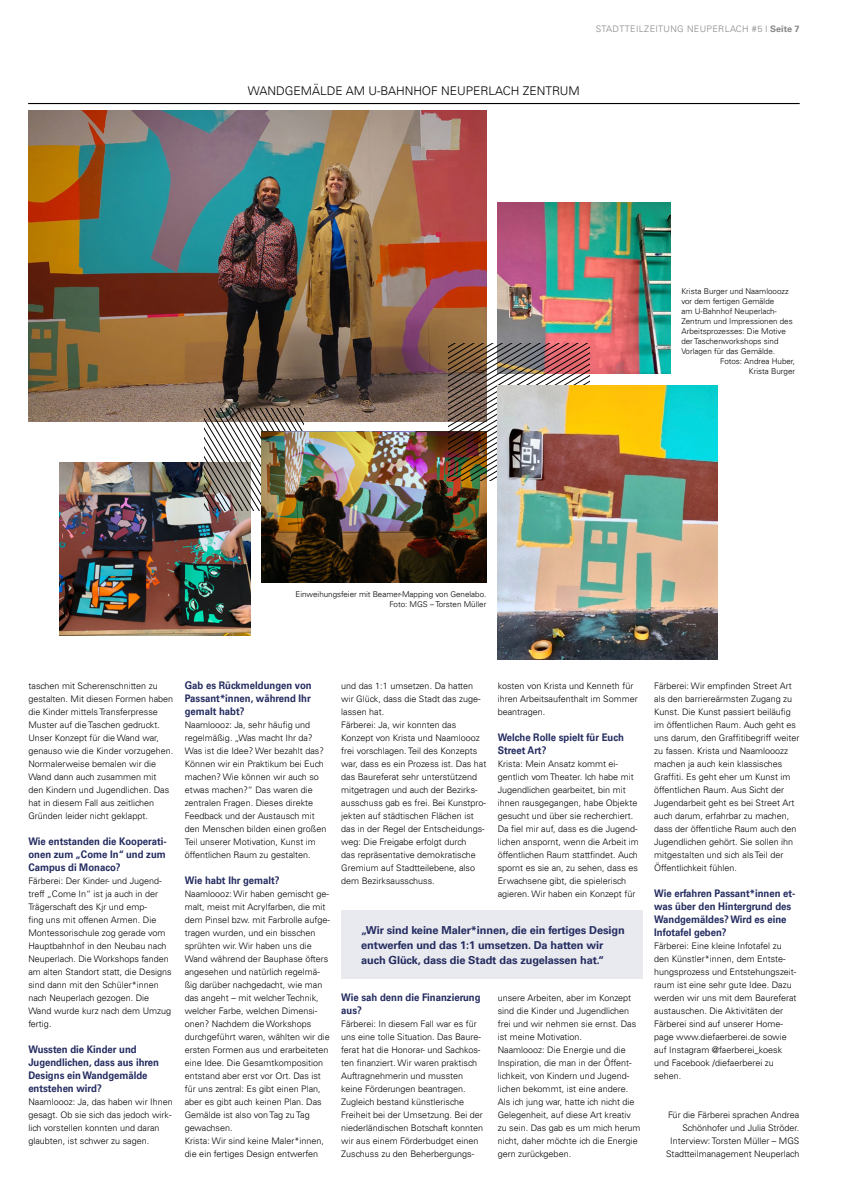
<style>
.page{position:relative;width:842px;height:1191px;background:#fff}
.page>*{position:absolute;margin:0;border:0;box-sizing:border-box;transform-origin:0 0}
.t1{font:300 12px "Univers LT";color:#000}
.Zitate{font:700 11px/15px "Univers LT";letter-spacing:-.01em;color:#252d61}
.Fließtext_unterübers{font:700 10.5px/13px "Univers LT";color:#252d61;scale:.91 1}
.Fließtext{font:300 9px/13px "Univers LT";color:#000}
.t2{font:300 9px "Univers LT";letter-spacing:.04em;color:#878787}
.Bildunterschriften{font:300 8px/10px "Univers LT";color:#000;text-align:right}
.s1{font-weight:700}
</style>
<div class="page">
<hr style="left:28px;top:103px;width:771px;height:1px;background:#000">
<div style="left:341px;top:910px;width:302px;height:68px;background:#e9eaef"></div>
<img style="left:60px;top:462px;width:190px;height:173px">
<img style="left:28px;top:111px;width:458px;height:311px">
<svg style="left:205px;top:408px;width:98px;height:102px"></svg>
<img style="left:498px;top:202px;width:172px;height:172px">
<img style="left:261px;top:432px;width:225px;height:150px">
<img style="left:449px;top:343px;width:141px;height:138px">
<img style="left:498px;top:385px;width:220px;height:275px">
<p class="t2" style="left:596px;top:23px;width:205px">STADTTEILZEITUNG NEUPERLACH #5 I <span class="s1">Seite 7</span></p>
<p class="t1" style="left:248px;top:83px;width:333px">WANDGEMÄLDE AM U-BAHNHOF NEUPERLACH ZENTRUM</p>
<p class="Bildunterschriften" style="left:681px;top:286px;width:109px">Krista Burger und Naamlooozz</p>
<p class="Bildunterschriften" style="left:681px;top:296px;width:94px">vor dem fertigen Gemälde</p>
<p class="Bildunterschriften" style="left:681px;top:306px;width:97px">am U-Bahnhof Neuperlach-</p>
<p class="Bildunterschriften" style="left:681px;top:316px;width:113px">Zentrum und Impressionen des</p>
<p class="Bildunterschriften" style="left:681px;top:326px;width:106px">Arbeitsprozesses: Die Motive</p>
<p class="Bildunterschriften" style="left:681px;top:336px;width:99px">der Taschenworkshops sind</p>
<p class="Bildunterschriften" style="left:681px;top:346px;width:95px">Vorlagen für das Gemälde.</p>
<p class="Bildunterschriften" style="left:720px;top:356px;width:76px">Fotos: Andrea Huber,</p>
<p class="Bildunterschriften" style="left:749px;top:366px;width:48px">Krista Burger</p>
<p class="Bildunterschriften" style="left:296px;top:589px;width:192px">Einweihungsfeier mit Beamer-Mapping von Genelabo.<br>Foto: MGS – Torsten Müller</p>
<p class="Fließtext" style="left:28px;top:679px;width:147px">taschen mit Scherenschnitten zu gestalten. Mit diesen Formen haben die Kinder mittels Transferpresse<br>Muster auf die Taschen gedruckt.<br>Unser Konzept für die Wand war, genauso wie die Kinder vorzugehen.<br>Normalerweise bemalen wir die<br>Wand dann auch zusammen mit den Kindern und Jugendlichen. Das hat in diesem Fall aus zeitlichen<br>Gründen leider nicht geklappt.</p>
<p class="Fließtext_unterübers" style="left:28px;top:834px;width:153px;text-align:justify">Wie entstanden die Kooperati&shy;onen zum „Come In“ und zum Campus di Monaco?</p>
<p class="Fließtext" style="left:28px;top:874px;width:145px">Färberei: Der Kinder- und Jugend&shy;treff „Come In“ ist ja auch in der<br>Trägerschaft des Kjr und emp-<br>fing uns mit offenen Armen. Die<br>Montessorischule zog gerade vom<br>Hauptbahnhof in den Neubau nach<br>Neuperlach. Die Workshops fanden am alten Standort statt, die Designs sind dann mit den Schüler*innen nach Neuperlach gezogen. Die<br>Wand wurde kurz nach dem Umzug fertig.</p>
<p class="Fließtext_unterübers" style="left:28px;top:1042px;width:145px">Wussten die Kinder und<br>Jugendlichen, dass aus ihren<br>Designs ein Wandgemälde entstehen wird?</p>
<p class="Fließtext" style="left:28px;top:1095px;width:146px">Naamloooz: Ja, das haben wir Ihnen gesagt. Ob sie sich das jedoch wirk&shy;lich vorstellen konnten und daran glaubten, ist schwer zu sagen.</p>
<p class="Fließtext_unterübers" style="left:185px;top:678px;width:141px;text-align:justify">Gab es Rückmeldungen von Passant*innen, während Ihr gemalt habt?</p>
<p class="Fließtext" style="left:185px;top:718px;width:143px">Naamloooz: Ja, sehr häufig und regelmäßig. „Was macht Ihr da?<br>Was ist die Idee? Wer bezahlt das?<br>Können wir ein Praktikum bei Euch machen? Wie können wir auch so etwas machen?“ Das waren die zentralen Fragen. Dieses direkte<br>Feedback und der Austausch mit den Menschen bilden einen großen<br>Teil unserer Motivation, Kunst im öffentlichen Raum zu gestalten.</p>
<p class="Fließtext_unterübers" style="left:185px;top:873px;width:106px">Wie habt Ihr gemalt?</p>
<p class="Fließtext" style="left:185px;top:887px;width:147px">Naamloooz: Wir haben gemischt ge&shy;malt, meist mit Acrylfarben, die mit dem Pinsel bzw. mit Farbrolle aufge&shy;tragen wurden, und ein bisschen sprühten wir. Wir haben uns die<br>Wand während der Bauphase öfters angesehen und natürlich regelmä&shy;ßig darüber nachgedacht, wie man das angeht – mit welcher Technik, welcher Farbe, welchen Dimensi&shy;onen? Nachdem die Workshops durchgeführt waren, wählten wir die ersten Formen aus und erarbeiteten eine Idee. Die Gesamtkomposition entstand aber erst vor Ort. Das ist für uns zentral: Es gibt einen Plan, aber es gibt auch keinen Plan. Das<br>Gemälde ist also von Tag zu Tag gewachsen.</p>
<p class="Fließtext" style="left:185px;top:1134px;width:141px">Krista: Wir sind keine Maler*innen, die ein fertiges Design entwerfen</p>
<p class="Fließtext" style="left:341px;top:679px;width:141px">und das 1:1 umsetzen. Da hatten wir Glück, dass die Stadt das zuge&shy;lassen hat.</p>
<p class="Fließtext" style="left:341px;top:718px;width:147px">Färberei: Ja, wir konnten das Konzept von Krista und Naamloooz frei vorschlagen. Teil des Konzepts war, dass es ein Prozess ist. Das hat das Baureferat sehr unterstützend mitgetragen und auch der Bezirks&shy;ausschuss gab es frei. Bei Kunstpro&shy;jekten auf städtischen Flächen ist das in der Regel der Entscheidungs&shy;weg: Die Freigabe erfolgt durch<br>das repräsentative demokratische Gremium auf Stadtteilebene, also dem Bezirksausschuss.</p>
<p class="Fließtext" style="left:498px;top:679px;width:141px">kosten von Krista und Kenneth für ihren Arbeitsaufenthalt im Sommer beantragen.</p>
<p class="Fließtext_unterübers" style="left:498px;top:730px;width:140px">Welche Rolle spielt für Euch<br>Street Art?</p>
<p class="Fließtext" style="left:498px;top:757px;width:143px">Krista: Mein Ansatz kommt ei&shy;gentlich vom Theater. Ich habe mit Jugendlichen gearbeitet, bin mit ihnen rausgegangen, habe Objekte gesucht und über sie recherchiert.<br>Da fiel mir auf, dass es die Jugend&shy;lichen anspornt, wenn die Arbeit im öffentlichen Raum stattfindet. Auch spornt es sie an, zu sehen, dass es Erwachsene gibt, die spielerisch agieren. Wir haben ein Konzept für</p>
<p class="Zitate" style="left:361px;top:922px;width:265px">„Wir sind keine Maler*innen, die ein fertiges Design entwerfen und das 1:1 umsetzen. Da hatten wir auch Glück, dass die Stadt das zugelassen hat.“</p>
<p class="Fließtext_unterübers" style="left:341px;top:990px;width:155px">Wie sah denn die Finanzierung aus?</p>
<p class="Fließtext" style="left:341px;top:1017px;width:143px">Färberei: In diesem Fall war es für uns eine tolle Situation. Das Baure&shy;ferat hat die Honorar- und Sachkos&shy;ten finanziert. Wir waren praktisch Auftragnehmerin und mussten keine Förderungen beantragen.<br>Zugleich bestand künstlerische Freiheit bei der Umsetzung. Bei der niederländischen Botschaft konnten wir aus einem Förderbudget einen Zuschuss zu den Beherbergungs-</p>
<p class="Fließtext" style="left:498px;top:991px;width:140px">unsere Arbeiten, aber im Konzept sind die Kinder und Jugendlichen frei und wir nehmen sie ernst. Das ist meine Motivation.</p>
<p class="Fließtext" style="left:498px;top:1043px;width:144px">Naamloooz: Die Energie und die<br>Inspiration, die man in der Öffent&shy;lichkeit, von Kindern und Jugend&shy;lichen bekommt, ist eine andere.<br>Als ich jung war, hatte ich nicht die<br>Gelegenheit, auf diese Art kreativ zu sein. Das gab es um mich herum nicht, daher möchte ich die Energie gern zurückgeben.</p>
<p class="Fließtext" style="left:654px;top:679px;width:147px">Färberei: Wir empfinden Street Art als den barriereärmsten Zugang zu Kunst. Die Kunst passiert beiläufig im öffentlichen Raum. Auch geht es uns darum, den Graffitibegriff weiter zu fassen. Krista und Naamlooozz machen ja auch kein klassisches Graffiti. Es geht eher um Kunst im öffentlichen Raum. Aus Sicht der Jugendarbeit geht es bei Street Art auch darum, erfahrbar zu machen, dass der öffentliche Raum auch den Jugendlichen gehört. Sie sollen ihn mitgestalten und sich als Teil der Öffentlichkeit fühlen.</p>
<p class="Fließtext_unterübers" style="left:654px;top:886px;width:157px">Wie erfahren Passant*innen et&shy;was über den Hintergrund des<br>Wandgemäldes? Wird es eine<br>Infotafel geben?</p>
<p class="Fließtext" style="left:654px;top:939px;width:144px">Färberei: Eine kleine Infotafel zu den Künstler*innen, dem Entste&shy;hungsprozess und Entstehungszeit&shy;raum ist eine sehr gute Idee. Dazu werden wir uns mit dem Baureferat austauschen. Die Aktivitäten der<br>Färberei sind auf unserer Home&shy;page www.diefaerberei.de sowie auf Instagram @faerberei_koesk und Facebook /diefaerberei zu sehen.</p>
<p class="Fließtext" style="left:666px;top:1108px;width:135px;text-align:right">Für die Färberei sprachen Andrea<br>Schönhofer und Julia Ströder.<br>Interview: Torsten Müller – MGS<br>Stadtteilmanagement Neuperlach</p>
</div>
